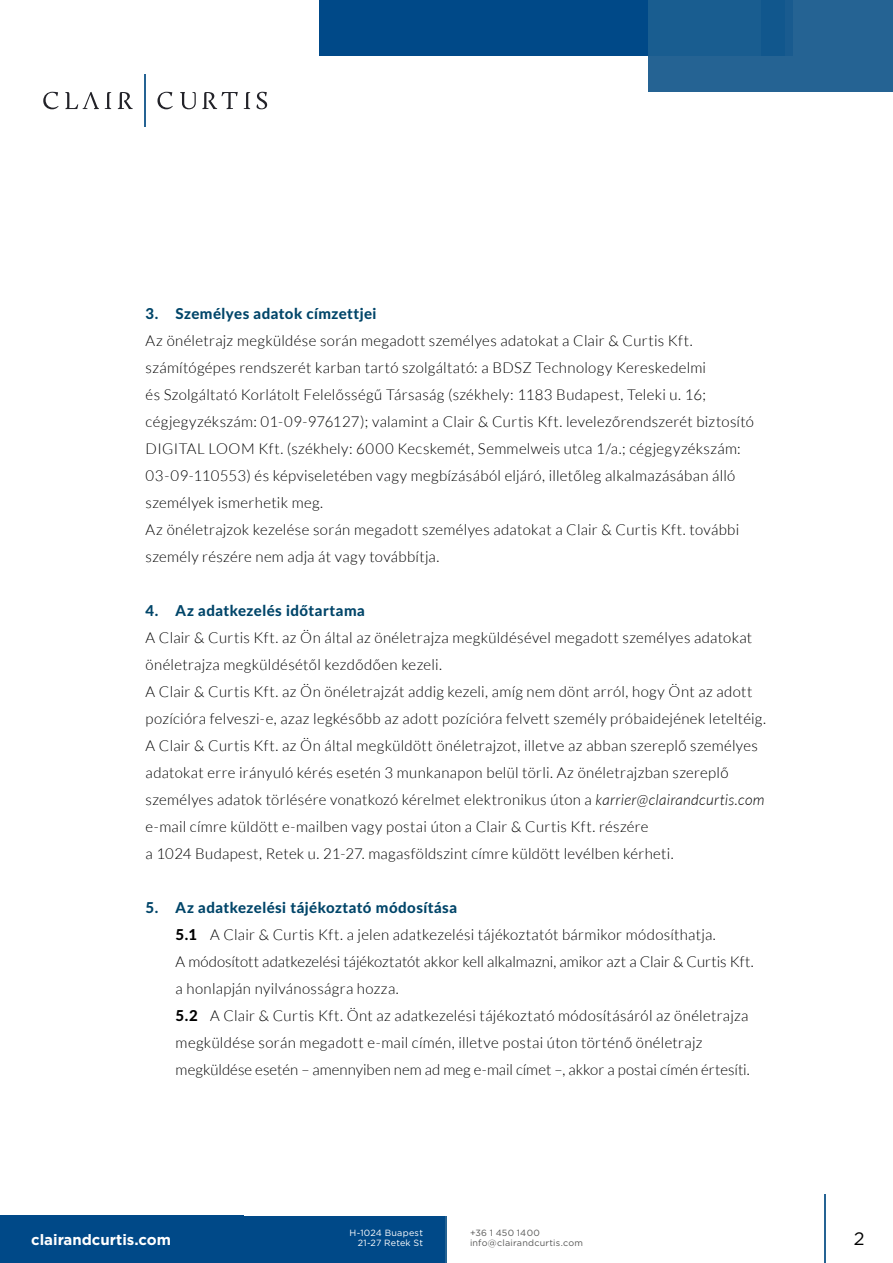
<style>
.page{position:relative;width:893px;height:1263px;background:#fff}
.page>*{position:absolute;margin:0;border:0;box-sizing:border-box;transform-origin:0 0}
.t1{font:18px "Gotham";color:#000}
.t2{font:15px/27px "Lato Light HU";letter-spacing:.02em;color:#000}
.t3{font:800 15px "Lato";letter-spacing:.035em;color:#004569}
.t4{font:700 15px "Gotham";color:#fff}
.t5{font:9px/10.8px "Gotham";letter-spacing:.025em;color:#575756}
.t6{font:9px/10.8px "Gotham";letter-spacing:.025em;color:#fff;text-align:right}
.s1{font-family:"Lato Light Italic HU"}
.s2{font-family:"Lato";font-weight:800}
</style>
<div class="page">
<div style="left:0;top:1216px;width:446px;height:47px;background:#004988"></div>
<div style="left:319px;top:0;width:329px;height:93px;background:#004988"></div>
<div style="left:0;top:56px;width:648px;height:187px;background:#fff"></div>
<div style="left:648px;top:0;width:245px;height:92px;background:#256393"></div>
<div style="left:648px;top:0;width:137px;height:56px;background:#195d90"></div>
<div style="left:761px;top:0;width:31px;height:56px;background:#11578d"></div>
<hr style="left:446px;top:1216px;width:1px;height:47px;background:#256393">
<hr style="left:824px;top:1194px;width:2px;height:69px;background:#256393">
<svg style="left:118px;top:92px;width:15px;height:17px"></svg>
<svg style="left:105px;top:92px;width:6px;height:17px"></svg>
<svg style="left:65px;top:92px;width:34px;height:17px"></svg>
<svg style="left:43px;top:92px;width:16px;height:17px"></svg>
<svg style="left:257px;top:92px;width:10px;height:17px"></svg>
<svg style="left:180px;top:92px;width:16px;height:17px"></svg>
<svg style="left:157px;top:92px;width:16px;height:17px"></svg>
<svg style="left:202px;top:92px;width:36px;height:17px"></svg>
<svg style="left:244px;top:92px;width:6px;height:17px"></svg>
<hr style="left:144px;top:74px;width:2px;height:53px;background:#256393">
<p class="t3" style="left:146px;top:302px;width:232px">3. Személyes adatok címzettjei</p>
<p class="t2" style="left:146px;top:327px;width:610px">Az önéletrajz megküldése során megadott személyes adatokat a Clair &amp; Curtis Kft. számítógépes rendszerét karban tartó szolgáltató: a BDSZ Technology Kereskedelmi<br>és Szolgáltató Korlátolt Felelősségű Társaság (székhely: 1183 Budapest, Teleki u. 16; cégjegyzékszám: 01-09-976127); valamint a Clair &amp; Curtis Kft. levelezőrendszerét biztosító DIGITAL LOOM Kft. (székhely: 6000 Kecskemét, Semmelweis utca 1/a.; cégjegyzékszám:<br>03-09-110553) és képviseletében vagy megbízásából eljáró, illetőleg alkalmazásában álló személyek ismerhetik meg.<br>Az önéletrajzok kezelése során megadott személyes adatokat a Clair &amp; Curtis Kft. további személy részére nem adja át vagy továbbítja.</p>
<p class="t3" style="left:146px;top:599px;width:221px">4. Az adatkezelés időtartama</p>
<p class="t2" style="left:146px;top:624px;width:622px">A Clair &amp; Curtis Kft. az Ön által az önéletrajza megküldésével megadott személyes adatokat önéletrajza megküldésétől kezdődően kezeli.<br>A Clair &amp; Curtis Kft. az Ön önéletrajzát addig kezeli, amíg nem dönt arról, hogy Önt az adott pozícióra felveszi-e, azaz legkésőbb az adott pozícióra felvett személy próbaidejének leteltéig.<br>A Clair &amp; Curtis Kft. az Ön által megküldött önéletrajzot, illetve az abban szereplő személyes adatokat erre irányuló kérés esetén 3 munkanapon belül törli. Az önéletrajzban szereplő személyes adatok törlésére vonatkozó kérelmet elektronikus úton a <span class="s1">karrier@clairandcurtis.com </span>e-mail címre küldött e-mailben vagy postai úton a Clair &amp; Curtis Kft. részére<br>a 1024 Budapest, Retek u. 21-27. magasföldszint címre küldött levélben kérheti.</p>
<p class="t3" style="left:146px;top:896px;width:313px">5. Az adatkezelési tájékoztató módosítása</p>
<p class="t2" style="left:176px;top:921px;width:580px"><span class="s2">5.1</span> A Clair &amp; Curtis Kft. a jelen adatkezelési tájékoztatót bármikor módosíthatja.<br>A módosított adatkezelési tájékoztatót akkor kell alkalmazni, amikor azt a Clair &amp; Curtis Kft. a honlapján nyilvánosságra hozza.<br><span class="s2">5.2</span> A Clair &amp; Curtis Kft. Önt az adatkezelési tájékoztató módosításáról az önéletrajza megküldése során megadott e-mail címén, illetve postai úton történő önéletrajz megküldése esetén – amennyiben nem ad meg e-mail címet –, akkor a postai címén értesíti.</p>
<p class="t6" style="left:349px;top:1227px;width:75px">H-1024 Buapest<br>21-27 Retek St</p>
<p class="t5" style="left:470px;top:1227px;width:115px">+36 1 450 1400 info@clairandcurtis.com</p>
<p class="t4" style="left:31px;top:1229px;width:141px">clairandcurtis.com</p>
<p class="t1" style="left:854px;top:1227px;width:12px">2</p>
</div>
